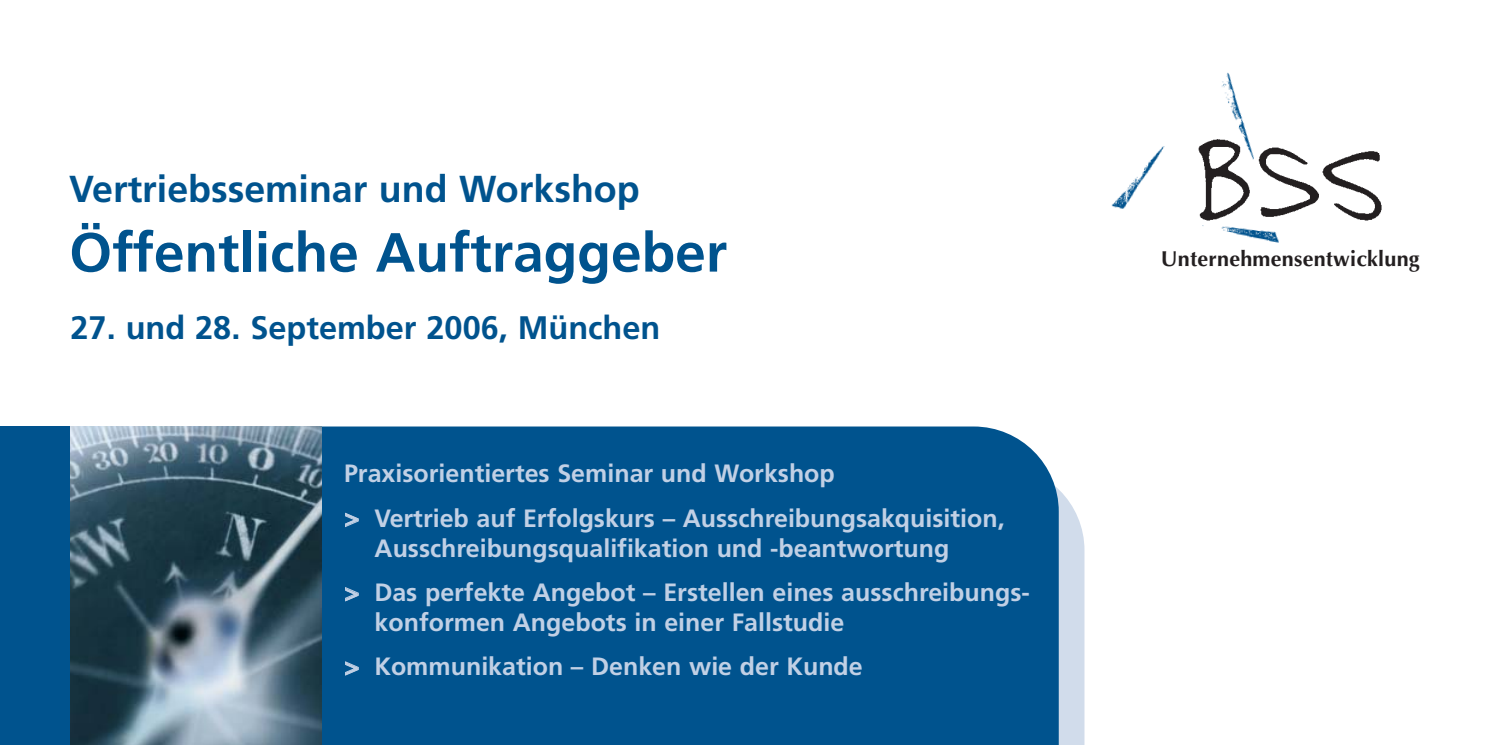
<style>
.page{position:relative;width:1489px;height:745px;background:#fff}
.page>*{position:absolute;margin:0;border:0;box-sizing:border-box;transform-origin:0 0}
.t1{font:700 55px "Frutiger";color:#00538e}
.t2{font:700 37.5px "Frutiger";color:#00538e}
.t3{font:700 32.5px "Frutiger";color:#00538e}
.t4{font:700 25px/44.2px "Frutiger";color:#c1d0e5}
.t5{font:700 21.5px "Optima";letter-spacing:.01em;color:#231f20}
</style>
<div class="page">
<svg style="left:1058px;top:489px;width:26px;height:255px;background:#cedae9"></svg>
<div style="left:0;top:426px;width:1058px;height:318px;background:#00538e"></div>
<div style="left:0;top:426px;width:80px;height:82px;background:#00538e"></div>
<img style="left:71px;top:426px;width:251px;height:318px">
<img style="left:1111px;top:72px;width:271px;height:168px">
<h2 class="t2" style="left:69px;top:173px;width:572px">Vertriebsseminar und Workshop</h2>
<h1 class="t1" style="left:69px;top:230px;width:659px">Öffentliche Auftraggeber</h1>
<h3 class="t3" style="left:71px;top:314px;width:591px">27. und 28. September 2006, München</h3>
<p class="t4" style="left:344px;top:453px;width:662px">Praxisorientiertes Seminar und Workshop<br>&gt; Vertrieb auf Erfolgskurs – Ausschreibungsakquisition,</p>
<p class="t4" style="left:344px;top:527px;width:686px;text-indent:30px">Ausschreibungsqualifikation und -beantwortung<br>&gt; Das perfekte Angebot – Erstellen eines ausschreibungs-</p>
<p class="t4" style="left:344px;top:601px;width:520px;text-align:center">konformen Angebots in einer Fallstudie<br>&gt; Kommunikation – Denken wie der Kunde</p>
<p class="t5" style="left:1160px;top:249px;width:260px">Unternehmensentwicklung</p>
</div>
